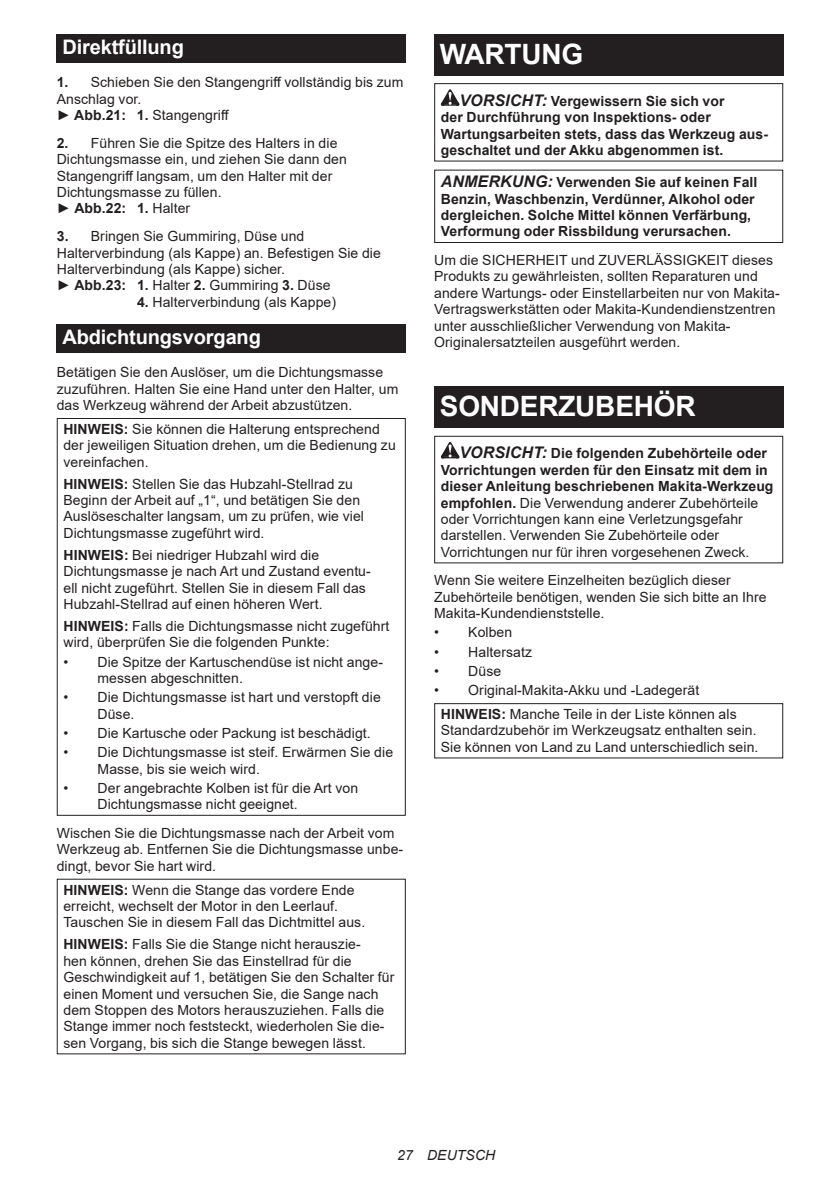
<style>
.page{position:relative;width:840px;height:1191px;background:#fff}
.page>*{position:absolute;margin:0;border:0;box-sizing:border-box;transform-origin:0 0}
.t1{font:700 28px "Arial";letter-spacing:-.01em;color:#fff}
.t2{font:700 20px "Arial";letter-spacing:-.01em;color:#fff}
.t3{font:14px/16.4px "Arial";letter-spacing:.005em;color:#231f20}
.t4{font:700 14px/16.4px "Arial";letter-spacing:.005em;color:#231f20}
.t5{font:italic 14px "Arial";letter-spacing:.005em;color:#231f20}
.s1{font-weight:700}
.s2{font-style:italic;font-size:16px}
.s3{font-weight:700;font-style:italic;font-size:16px}
</style>
<div class="page">
<div style="left:57px;top:34px;width:348px;height:29px;background:#231f20"></div>
<div style="left:57px;top:324px;width:348px;height:28px;background:#231f20"></div>
<div style="left:57px;top:418px;width:348px;height:398px;border:1px solid #231f20"></div>
<div style="left:434px;top:34px;width:348px;height:41px;background:#231f20"></div>
<svg style="left:440px;top:89px;width:19px;height:17px"></svg>
<div style="left:434px;top:83px;width:348px;height:79px;border:1px solid #231f20"></div>
<div style="left:434px;top:170px;width:348px;height:73px;border:1px solid #231f20"></div>
<div style="left:434px;top:387px;width:348px;height:41px;background:#231f20"></div>
<svg style="left:440px;top:442px;width:19px;height:16px"></svg>
<div style="left:434px;top:436px;width:348px;height:127px;border:1px solid #231f20"></div>
<div style="left:434px;top:703px;width:348px;height:55px;border:1px solid #231f20"></div>
<h2 class="t2" style="left:62px;top:33px;width:123px">Direktfüllung</h2>
<p class="t3" style="left:57px;top:74px;width:348px"><span class="s1">1.</span> Schieben Sie den Stangengriff vollständig bis zum<br>Anschlag vor.<br>► <span class="s1">Abb.21: 1.</span> Stangengriff</p>
<p class="t3" style="left:57px;top:135px;width:291px"><span class="s1">2.</span> Führen Sie die Spitze des Halters in die Dichtungsmasse ein, und ziehen Sie dann den Stangengriff langsam, um den Halter mit der Dichtungsmasse zu füllen.<br>► <span class="s1">Abb.22: 1.</span> Halter</p>
<p class="t3" style="left:57px;top:228px;width:325px"><span class="s1">3.</span> Bringen Sie Gummiring, Düse und Halterverbindung (als Kappe) an. Befestigen Sie die Halterverbindung (als Kappe) sicher.<br>► <span class="s1">Abb.23: 1.</span> Halter <span class="s1">2.</span> Gummiring <span class="s1">3.</span> Düse</p>
<p class="t3" style="left:137px;top:293px;width:200px"><span class="s1">4.</span> Halterverbindung (als Kappe)</p>
<h2 class="t2" style="left:62px;top:323px;width:200px">Abdichtungsvorgang</h2>
<p class="t3" style="left:57px;top:364px;width:343px">Betätigen Sie den Auslöser, um die Dichtungsmasse zuzuführen. Halten Sie eine Hand unter den Halter, um das Werkzeug während der Arbeit abzustützen.</p>
<p class="t3" style="left:63px;top:420px;width:334px"><span class="s1">HINWEIS:</span> Sie können die Halterung entsprechend der jeweiligen Situation drehen, um die Bedienung zu vereinfachen.</p>
<p class="t3" style="left:63px;top:475px;width:302px"><span class="s1">HINWEIS:</span> Stellen Sie das Hubzahl-Stellrad zu Beginn der Arbeit auf „1“, und betätigen Sie den Auslöseschalter langsam, um zu prüfen, wie viel Dichtungsmasse zugeführt wird.</p>
<p class="t3" style="left:63px;top:546px;width:309px"><span class="s1">HINWEIS:</span> Bei niedriger Hubzahl wird die Dichtungsmasse je nach Art und Zustand eventu&shy;ell nicht zugeführt. Stellen Sie in diesem Fall das Hubzahl-Stellrad auf einen höheren Wert.</p>
<p class="t3" style="left:63px;top:618px;width:327px"><span class="s1">HINWEIS:</span> Falls die Dichtungsmasse nicht zugeführt wird, überprüfen Sie die folgenden Punkte:</p>
<p class="t3" style="left:97px;top:653px;width:287px;text-indent:-34px">• Die Spitze der Kartuschendüse ist nicht ange&shy;messen abgeschnitten.</p>
<p class="t3" style="left:97px;top:689px;width:284px;text-indent:-34px">• Die Dichtungsmasse ist hart und verstopft die<br>Düse.</p>
<p class="t3" style="left:63px;top:724px;width:308px">• Die Kartusche oder Packung ist beschädigt.</p>
<p class="t3" style="left:97px;top:744px;width:297px;text-indent:-34px">• Die Dichtungsmasse ist steif. Erwärmen Sie die<br>Masse, bis sie weich wird.</p>
<p class="t3" style="left:97px;top:779px;width:262px;text-indent:-34px">• Der angebrachte Kolben ist für die Art von<br>Dichtungsmasse nicht geeignet.</p>
<p class="t3" style="left:57px;top:824px;width:348px">Wischen Sie die Dichtungsmasse nach der Arbeit vom<br>Werkzeug ab. Entfernen Sie die Dichtungsmasse unbe&shy;dingt, bevor Sie hart wird.</p>
<p class="t3" style="left:63px;top:881px;width:303px"><span class="s1">HINWEIS:</span> Wenn die Stange das vordere Ende erreicht, wechselt der Motor in den Leerlauf.<br>Tauschen Sie in diesem Fall das Dichtmittel aus.</p>
<p class="t3" style="left:63px;top:936px;width:332px"><span class="s1">HINWEIS:</span> Falls Sie die Stange nicht herauszie-<br>hen können, drehen Sie das Einstellrad für die Geschwindigkeit auf 1, betätigen Sie den Schalter für einen Moment und versuchen Sie, die Sange nach dem Stoppen des Motors herauszuziehen. Falls die Stange immer noch feststeckt, wiederholen Sie die&shy;sen Vorgang, bis sich die Stange bewegen lässt.</p>
<h1 class="t1" style="left:439px;top:34px;width:145px">WARTUNG</h1>
<p class="t4" style="left:440px;top:93px;width:328px;text-indent:19px"><span class="s2">VORSICHT:</span> Vergewissern Sie sich vor<br>der Durchführung von Inspektions- oder Wartungsarbeiten stets, dass das Werkzeug aus&shy;geschaltet und der Akku abgenommen ist.</p>
<p class="t4" style="left:440px;top:174px;width:318px"><span class="s2">ANMERKUNG:</span> Verwenden Sie auf keinen Fall Benzin, Waschbenzin, Verdünner, Alkohol oder dergleichen. Solche Mittel können Verfärbung, Verformung oder Rissbildung verursachen.</p>
<p class="t3" style="left:434px;top:252px;width:347px">Um die SICHERHEIT und ZUVERLÄSSIGKEIT dieses Produkts zu gewährleisten, sollten Reparaturen und andere Wartungs- oder Einstellarbeiten nur von Makita-Vertragswerkstätten oder Makita-Kundendienstzentren unter ausschließlicher Verwendung von Makita-Originalersatzteilen ausgeführt werden.</p>
<h1 class="t1" style="left:439px;top:387px;width:257px">SONDERZUBEHÖR</h1>
<p class="t3" style="left:440px;top:445px;width:334px;text-indent:19px"><span class="s3">VORSICHT:</span> <span class="s1">Die folgenden Zubehörteile oder Vorrichtungen werden für den Einsatz mit dem in dieser Anleitung beschriebenen Makita-Werkzeug empfohlen.</span> Die Verwendung anderer Zubehörteile oder Vorrichtungen kann eine Verletzungsgefahr darstellen. Verwenden Sie Zubehörteile oder Vorrichtungen nur für ihren vorgesehenen Zweck.</p>
<p class="t3" style="left:434px;top:572px;width:334px">Wenn Sie weitere Einzelheiten bezüglich dieser<br>Zubehörteile benötigen, wenden Sie sich bitte an Ihre<br>Makita-Kundendienststelle.</p>
<p class="t3" style="left:434px;top:624px;width:80px">• Kolben</p>
<p class="t3" style="left:434px;top:643px;width:99px">• Haltersatz</p>
<p class="t3" style="left:434px;top:662px;width:68px">• Düse</p>
<p class="t3" style="left:440px;top:678px;width:297px;line-height:23.8px;text-indent:-7px">• Original-Makita-Akku und -Ladegerät<br><span class="s1">HINWEIS:</span> Manche Teile in der Liste können als</p>
<p class="t3" style="left:440px;top:722px;width:319px">Standardzubehör im Werkzeugsatz enthalten sein.<br>Sie können von Land zu Land unterschiedlich sein.</p>
<p class="t5" style="left:397px;top:1146px;width:99px">27 DEUTSCH</p>
</div>
